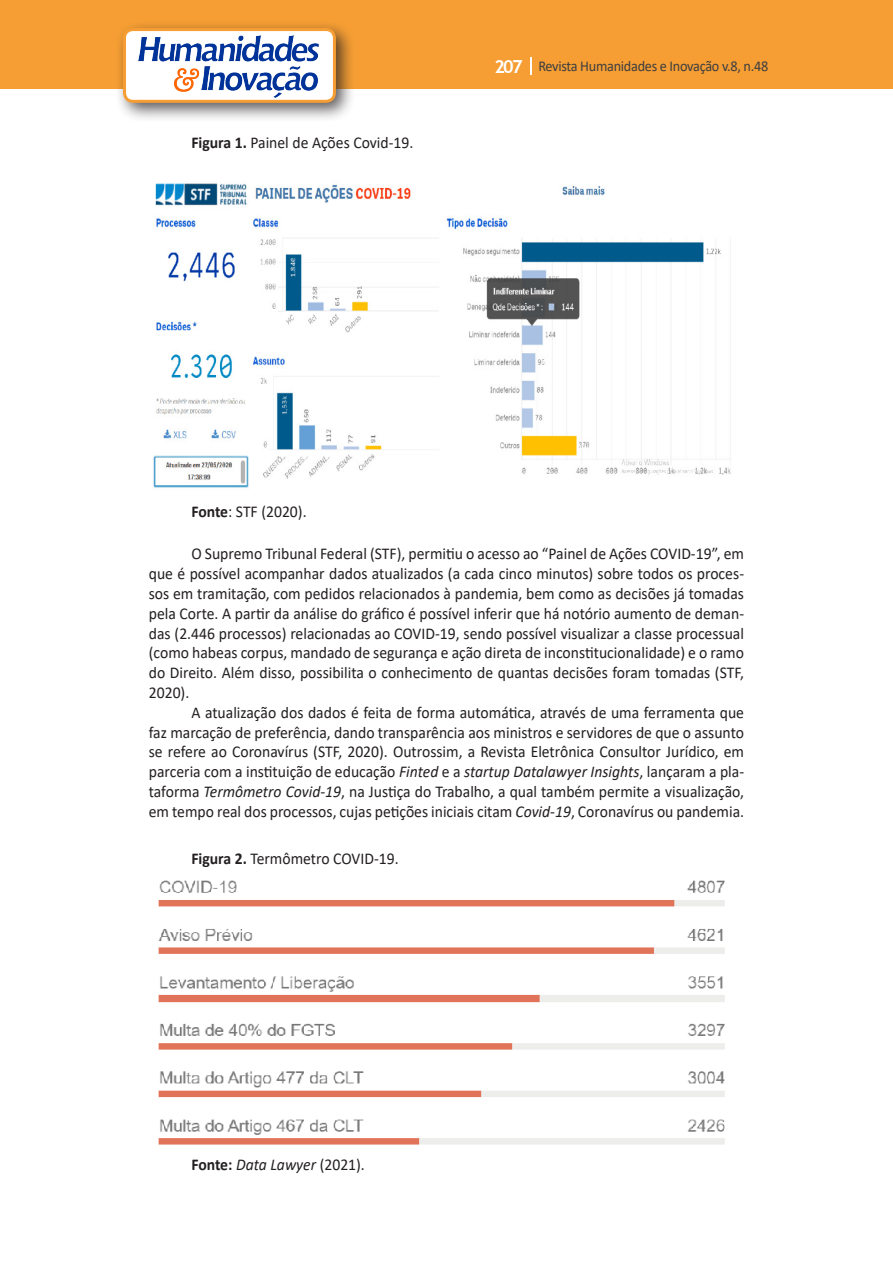
<style>
.page{position:relative;width:893px;height:1263px;background:#fff}
.page>*{position:absolute;margin:0;border:0;box-sizing:border-box;transform-origin:0 0}
.Texto{font:16.5px/19.8px "Calibri";color:#231f20;text-align:justify;scale:.95 1}
.Texto-2{font:italic 16.5px "Calibri";color:#231f20;scale:.95 1}
.t1{font:15px "Calibri";letter-spacing:-.02em;color:#3e3e3f;scale:.95 1}
.s1{font-weight:700}
.s2{font-family:"Trebuchet MS";font-weight:700;font-size:18px;color:#fff}
.s3{font-style:italic}
.s4{font-weight:700;font-style:normal}
.s5{font-style:normal}
</style>
<div class="page">
<div style="left:0;top:0;width:893px;height:88px;background:#f69e34"></div>
<svg style="left:530px;top:57px;width:2px;height:18px"></svg>
<div style="left:115px;top:20px;width:241px;height:103px;background:#231f20;opacity:.75"></div>
<div style="left:125px;top:30px;width:209px;height:71px;background:#fff;border-radius:9px"></div>
<img style="left:138px;top:35px;width:181px;height:62px">
<div style="left:123px;top:28px;width:213px;height:75px;border:3px solid #f69e34;border-radius:9px"></div>
<img style="left:153px;top:183px;width:578px;height:305px">
<img style="left:158px;top:880px;width:567px;height:265px">
<p class="Texto" style="left:191px;top:133px;width:235px"><span class="s1">Figura 1.</span> Painel de Ações Covid-19.</p>
<p class="t1" style="left:495px;top:56px;width:290px"><span class="s2">207</span> Revista Humanidades e Inovação v.8, n.48</p>
<p class="Texto" style="left:191px;top:501px;width:123px"><span class="s1">Fonte</span>: STF (2020).</p>
<p class="Texto" style="left:149px;top:543px;width:628px;text-indent:43px">O Supremo Tribunal Federal (STF), permitiu o acesso ao “Painel de Ações COVID-19”, em que é possível acompanhar dados atualizados (a cada cinco minutos) sobre todos os proces&shy;sos em tramitação, com pedidos relacionados à pandemia, bem como as decisões já tomadas pela Corte. A partir da análise do gráfico é possível inferir que há notório aumento de deman&shy;das (2.446 processos) relacionadas ao COVID-19, sendo possível visualizar a classe processual (como habeas corpus, mandado de segurança e ação direta de inconstitucionalidade) e o ramo do Direito. Além disso, possibilita o conhecimento de quantas decisões foram tomadas (STF, 2020).</p>
<p class="Texto" style="left:149px;top:702px;width:628px;text-indent:43px">A atualização dos dados é feita de forma automática, através de uma ferramenta que faz marcação de preferência, dando transparência aos ministros e servidores de que o assunto se refere ao Coronavírus (STF, 2020). Outrossim, a Revista Eletrônica Consultor Jurídico, em parceria com a instituição de educação <span class="s3">Finted</span> e a <span class="s3">startup Datalawyer Insights</span>, lançaram a pla&shy;taforma <span class="s3">Termômetro Covid-19</span>, na Justiça do Trabalho, a qual também permite a visualização, em tempo real dos processos, cujas petições iniciais citam <span class="s3">Covid-19</span>, Coronavírus ou pandemia.</p>
<p class="Texto" style="left:191px;top:848px;width:220px"><span class="s1">Figura 2.</span> Termômetro COVID-19.</p>
<p class="Texto-2" style="left:191px;top:1153px;width:184px"><span class="s4">Fonte:</span> Data Lawyer <span class="s5">(2021).</span></p>
</div>
